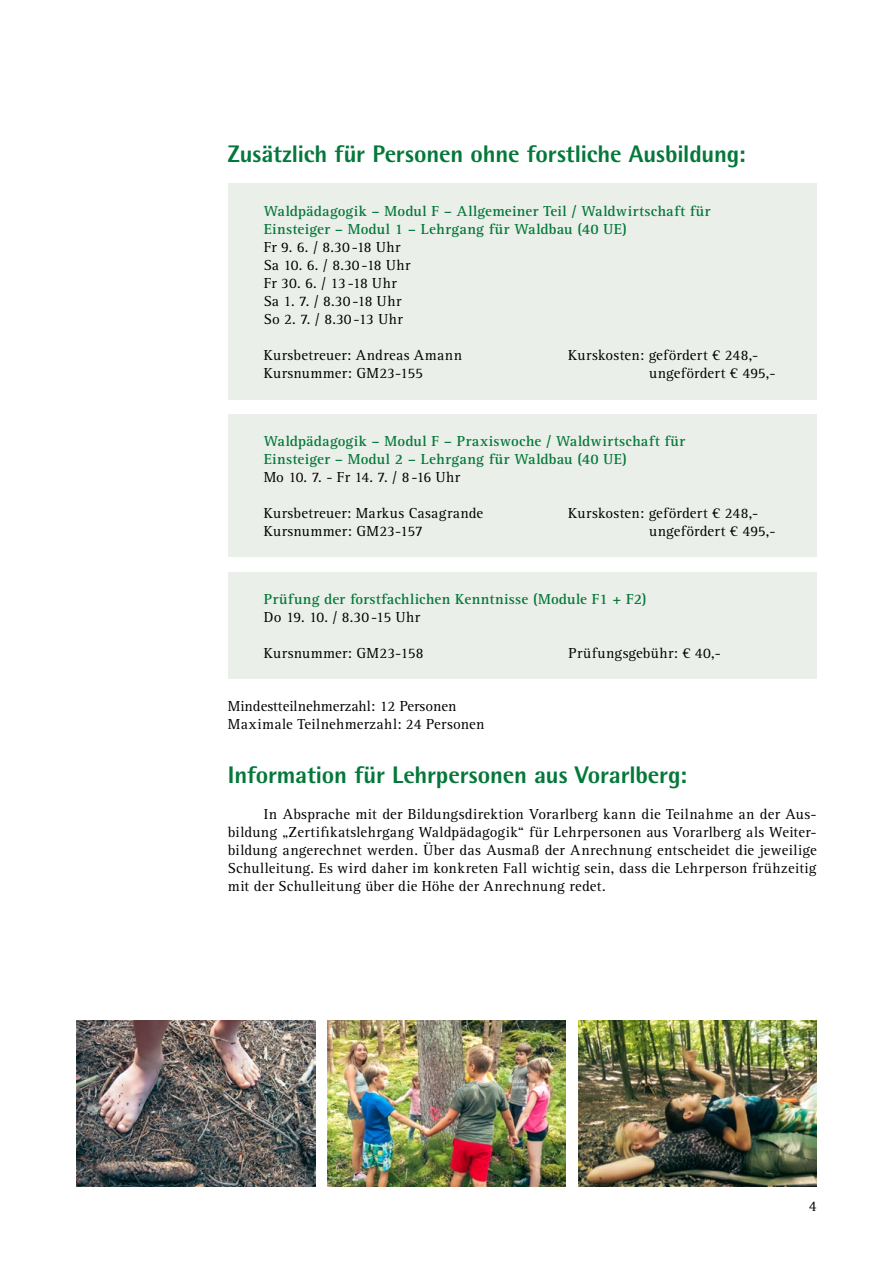
<style>
.page{position:relative;width:893px;height:1263px;background:#fff}
.page>*{position:absolute;margin:0;border:0;box-sizing:border-box;transform-origin:0 0}
.t1{font:800 24px "Rotis Semi Sans Pro";letter-spacing:-.005em;color:#04783a}
.t2{font:15px/18px "Rotis Serif Std";letter-spacing:.015em;color:#000}
.t3{font:700 15px/18px "Rotis Serif Std";letter-spacing:.02em;color:#04783a}
</style>
<div class="page">
<div style="left:228px;top:183px;width:588px;height:217px;background:#ebefe9"></div>
<div style="left:228px;top:415px;width:588px;height:142px;background:#ebefe9"></div>
<div style="left:228px;top:572px;width:589px;height:107px;background:#ebefe9"></div>
<img style="left:77px;top:1020px;width:238px;height:167px">
<img style="left:327px;top:1020px;width:239px;height:167px">
<img style="left:578px;top:1020px;width:239px;height:167px">
<h1 class="t1" style="left:228px;top:139px;width:519px">Zusätzlich für Personen ohne forstliche Ausbildung:</h1>
<p class="t3" style="left:264px;top:202px;width:448px">Waldpädagogik – Modul F – Allgemeiner Teil / Waldwirtschaft für<br>Einsteiger – Modul 1 – Lehrgang für Waldbau (40 UE)</p>
<p class="t2" style="left:264px;top:238px;width:148px">Fr 9. 6. / 8.30-18 Uhr<br>Sa 10. 6. / 8.30-18 Uhr<br>Fr 30. 6. / 13-18 Uhr<br>Sa 1. 7. / 8.30-18 Uhr<br>So 2. 7. / 8.30-13 Uhr</p>
<p class="t2" style="left:264px;top:346px;width:200px">Kursbetreuer: Andreas Amann</p>
<p class="t2" style="left:568px;top:346px;width:192px">Kurskosten: gefördert € 248,-</p>
<p class="t2" style="left:264px;top:364px;width:161px">Kursnummer: GM23-155</p>
<p class="t2" style="left:649px;top:364px;width:128px">ungefördert € 495,-</p>
<p class="t3" style="left:264px;top:433px;width:423px">Waldpädagogik – Modul F – Praxiswoche / Waldwirtschaft für<br>Einsteiger – Modul 2 – Lehrgang für Waldbau (40 UE)</p>
<p class="t2" style="left:264px;top:469px;width:198px">Mo 10. 7. - Fr 14. 7. / 8-16 Uhr</p>
<p class="t2" style="left:264px;top:505px;width:221px">Kursbetreuer: Markus Casagrande</p>
<p class="t2" style="left:568px;top:505px;width:192px">Kurskosten: gefördert € 248,-</p>
<p class="t2" style="left:264px;top:523px;width:161px">Kursnummer: GM23-157</p>
<p class="t2" style="left:649px;top:523px;width:128px">ungefördert € 495,-</p>
<p class="t3" style="left:264px;top:590px;width:384px">Prüfung der forstfachlichen Kenntnisse (Module F1 + F2)</p>
<p class="t2" style="left:264px;top:608px;width:158px">Do 19. 10. / 8.30-15 Uhr</p>
<p class="t2" style="left:264px;top:644px;width:161px">Kursnummer: GM23-158</p>
<p class="t2" style="left:568px;top:644px;width:154px">Prüfungsgebühr: € 40,-</p>
<p class="t2" style="left:228px;top:697px;width:258px">Mindestteilnehmerzahl: 12 Personen<br>Maximale Teilnehmerzahl: 24 Personen</p>
<h1 class="t1" style="left:228px;top:759px;width:461px">Information für Lehrpersonen aus Vorarlberg:</h1>
<p class="t2" style="left:228px;top:805px;width:590px;text-align:justify;text-indent:36px">In Absprache mit der Bildungsdirektion Vorarlberg kann die Teilnahme an der Aus&shy;bildung „Zertifikatslehrgang Waldpädagogik“ für Lehrpersonen aus Vorarlberg als Weiter&shy;bildung angerechnet werden. Über das Ausmaß der Anrechnung entscheidet die jeweilige Schulleitung. Es wird daher im konkreten Fall wichtig sein, dass die Lehrperson frühzeitig mit der Schulleitung über die Höhe der Anrechnung redet.</p>
<p class="t2" style="left:809px;top:1197px;width:9px">4</p>
</div>
